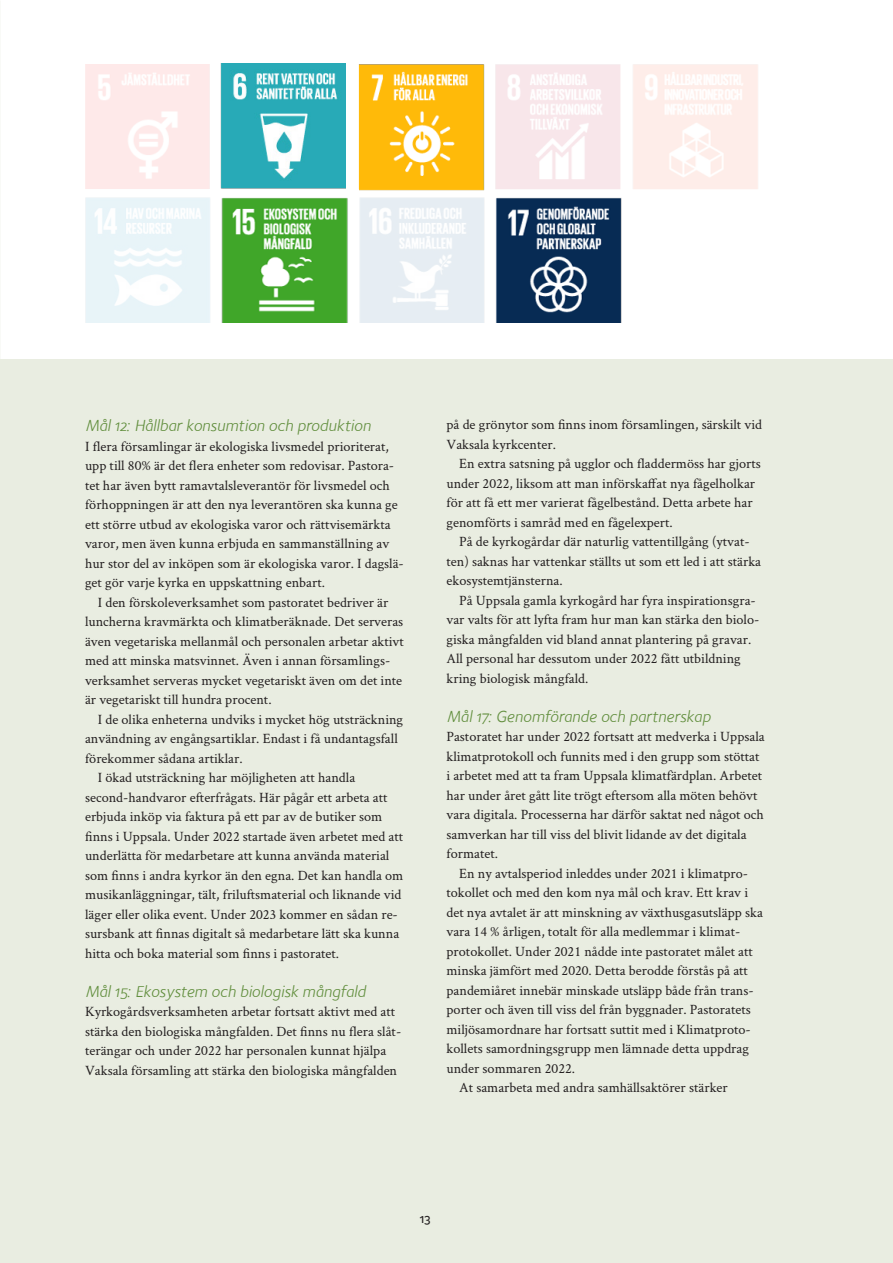
<style>
.page{position:relative;width:893px;height:1263px;background:#fff}
.page>*{position:absolute;margin:0;border:0;box-sizing:border-box;transform-origin:0 0}
.t1{font:16.5px "Foundry Sterling Book Italic OSF";color:#618e3d}
.t2{font:14.25px/19.5px "Crimson Svk";color:#231f20}
.t3{font:13.5px "Foundry Sterling Medium OSF";color:#231f20}
</style>
<div class="page">
<div style="left:0;top:359px;width:893px;height:904px;background:#e9ede1"></div>
<img style="left:85px;top:64px;width:125px;height:125px">
<img style="left:495px;top:64px;width:263px;height:125px">
<img style="left:85px;top:197px;width:399px;height:125px">
<img style="left:359px;top:64px;width:126px;height:127px">
<img style="left:496px;top:197px;width:126px;height:126px">
<img style="left:220px;top:64px;width:125px;height:125px">
<img style="left:213px;top:197px;width:140px;height:126px">
<p class="t1" style="left:85px;top:416px;width:287px">Mål 12: Hållbar konsumtion och produktion</p>
<p class="t2" style="left:85px;top:436px;width:320px">I flera församlingar är ekologiska livsmedel prioriterat, upp till 80% är det flera enheter som redovisar. Pastora&shy;tet har även bytt ramavtalsleverantör för livsmedel och förhoppningen är att den nya leverantören ska kunna ge ett större utbud av ekologiska varor och rättvisemärkta varor, men även kunna erbjuda en sammanställning av hur stor del av inköpen som är ekologiska varor. I dagslä&shy;get gör varje kyrka en uppskattning enbart.</p>
<p class="t2" style="left:85px;top:592px;width:320px;text-indent:13px">I den förskoleverksamhet som pastoratet bedriver är luncherna kravmärkta och klimatberäknade. Det serveras även vegetariska mellanmål och personalen arbetar aktivt med att minska matsvinnet. Även i annan församlings&shy;verksamhet serveras mycket vegetariskt även om det inte är vegetariskt till hundra procent.</p>
<p class="t2" style="left:85px;top:709px;width:320px;text-indent:13px">I de olika enheterna undviks i mycket hög utsträckning användning av engångsartiklar. Endast i få undantagsfall förekommer sådana artiklar.</p>
<p class="t2" style="left:85px;top:767px;width:320px;text-indent:13px">I ökad utsträckning har möjligheten att handla second-handvaror efterfrågats. Här pågår ett arbeta att erbjuda inköp via faktura på ett par av de butiker som finns i Uppsala. Under 2022 startade även arbetet med att underlätta för medarbetare att kunna använda material som finns i andra kyrkor än den egna. Det kan handla om musikanläggningar, tält, friluftsmaterial och liknande vid läger eller olika event. Under 2023 kommer en sådan re&shy;sursbank att finnas digitalt så medarbetare lätt ska kunna hitta och boka material som finns i pastoratet.</p>
<p class="t1" style="left:85px;top:981px;width:282px">Mål 15: Ekosystem och biologisk mångfald</p>
<p class="t2" style="left:85px;top:1001px;width:318px">Kyrkogårdsverksamheten arbetar fortsatt aktivt med att stärka den biologiska mångfalden. Det finns nu flera slåt&shy;terängar och under 2022 har personalen kunnat hjälpa Vaksala församling att stärka den biologiska mångfalden</p>
<p class="t2" style="left:446px;top:414px;width:317px">på de grönytor som finns inom församlingen, särskilt vid<br>Vaksala kyrkcenter.</p>
<p class="t2" style="left:446px;top:453px;width:316px;text-indent:13px">En extra satsning på ugglor och fladdermöss har gjorts under 2022, liksom att man införskaffat nya fågelholkar för att få ett mer varierat fågelbestånd. Detta arbete har genomförts i samråd med en fågelexpert.</p>
<p class="t2" style="left:446px;top:531px;width:316px;text-indent:13px">På de kyrkogårdar där naturlig vattentillgång (ytvat&shy;ten) saknas har vattenkar ställts ut som ett led i att stärka ekosystemtjänsterna.</p>
<p class="t2" style="left:446px;top:590px;width:314px;text-indent:13px">På Uppsala gamla kyrkogård har fyra inspirationsgra&shy;var valts för att lyfta fram hur man kan stärka den biolo&shy;giska mångfalden vid bland annat plantering på gravar.<br>All personal har dessutom under 2022 fått utbildning kring biologisk mångfald.</p>
<p class="t1" style="left:446px;top:707px;width:266px">Mål 17: Genomförande och partnerskap</p>
<p class="t2" style="left:446px;top:726px;width:320px">Pastoratet har under 2022 fortsatt att medverka i Uppsala klimatprotokoll och funnits med i den grupp som stöttat i arbetet med att ta fram Uppsala klimatfärdplan. Arbetet har under året gått lite trögt eftersom alla möten behövt vara digitala. Processerna har därför saktat ned något och samverkan har till viss del blivit lidande av det digitala formatet.</p>
<p class="t2" style="left:446px;top:863px;width:318px;text-indent:13px">En ny avtalsperiod inleddes under 2021 i klimatpro&shy;tokollet och med den kom nya mål och krav. Ett krav i det nya avtalet är att minskning av växthusgasutsläpp ska vara 14 % årligen, totalt för alla medlemmar i klimat&shy;protokollet. Under 2021 nådde inte pastoratet målet att minska jämfört med 2020. Detta berodde förstås på att pandemiåret innebär minskade utsläpp både från trans&shy;porter och även till viss del från byggnader. Pastoratets miljösamordnare har fortsatt suttit med i Klimatproto&shy;kollets samordningsgrupp men lämnade detta uppdrag under sommaren 2022.</p>
<p class="t2" style="left:459px;top:1077px;width:270px">At samarbeta med andra samhällsaktörer stärker</p>
<p class="t3" style="left:420px;top:1210px;width:12px">13</p>
</div>
